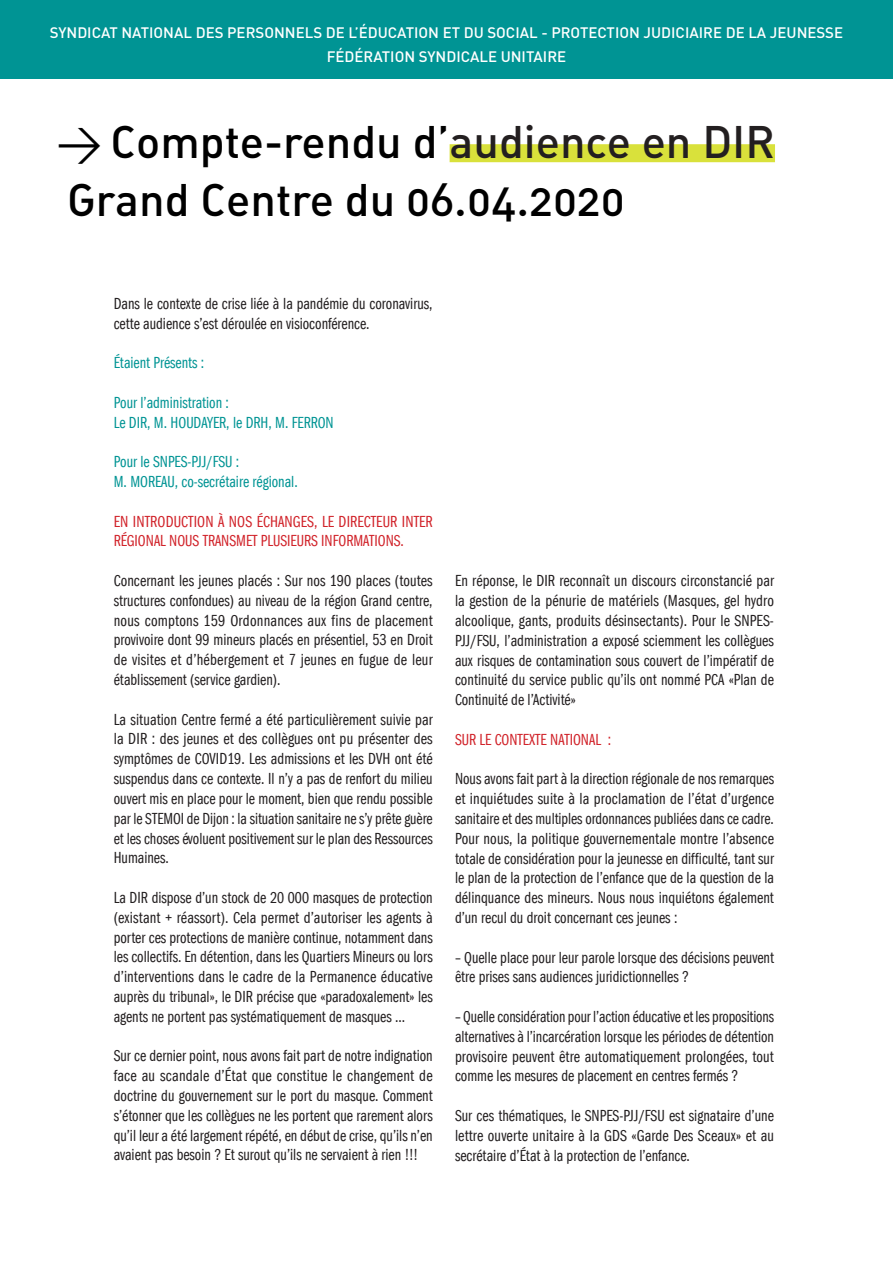
<style>
.page{position:relative;width:893px;height:1263px;background:#fff}
.page>*{position:absolute;margin:0;border:0;box-sizing:border-box;transform-origin:0 0}
.t1{font:45px "DIN Medium Alternate";color:#000}
.t2{font:16.5px/19.8px "Franklin Got URWT Boo Com";color:#231f20;text-align:justify}
.t3{font:16.5px "Franklin Got URWT Boo Com";color:#009494}
.t4{font:16.5px/19.8px "Franklin Got URWT Boo Com";color:#d1232a}
.t5{font:500 15px "DIN";color:#fff}
.s1{font-family:"DIN"}
.s2{color:#231f20}
</style>
<div class="page">
<div style="left:0;top:0;width:893px;height:79px;background:#009494"></div>
<div style="left:450px;top:144px;width:325px;height:18px;background:#d9e13b"></div>
<p class="t5" style="left:50px;top:23px;width:795px">SYNDICAT NATIONAL DES PERSONNELS DE L’ÉDUCATION ET DU SOCIAL - PROTECTION JUDICIAIRE DE LA JEUNESSE</p>
<p class="t5" style="left:327px;top:47px;width:241px">FÉDÉRATION SYNDICALE UNITAIRE</p>
<p class="t1" style="left:56px;top:113px;width:720px"><span class="s1">&gt;</span> Compte-rendu d’<span class="s2">audience en DIR</span></p>
<p class="t1" style="left:67px;top:171px;width:559px">Grand Centre du 06.04.2020</p>
<p class="t2" style="left:114px;top:294px;width:320px">Dans le contexte de crise liée à la pandémie du coronavirus, cette audience s’est déroulée en visioconférence.</p>
<p class="t3" style="left:114px;top:354px;width:92px">Étaient Présents :</p>
<p class="t3" style="left:114px;top:393px;width:117px">Pour l’administration :</p>
<p class="t3" style="left:114px;top:413px;width:221px">Le DIR, M. HOUDAYER, le DRH, M. FERRON</p>
<p class="t3" style="left:114px;top:453px;width:127px">Pour le SNPES-PJJ/FSU :</p>
<p class="t3" style="left:114px;top:473px;width:185px">M. MOREAU, co-secrétaire régional.</p>
<p class="t4" style="left:114px;top:512px;width:320px">EN INTRODUCTION À NOS ÉCHANGES, LE DIRECTEUR INTER<br>RÉGIONAL NOUS TRANSMET PLUSIEURS INFORMATIONS.</p>
<p class="t2" style="left:114px;top:571px;width:320px">Concernant les jeunes placés : Sur nos 190 places (toutes structures confondues) au niveau de la région Grand centre, nous comptons 159 Ordonnances aux fins de placement provivoire dont 99 mineurs placés en présentiel, 53 en Droit de visites et d’hébergement et 7 jeunes en fugue de leur établissement (service gardien).</p>
<p class="t2" style="left:114px;top:710px;width:321px">La situation Centre fermé a été particulièrement suivie par la DIR : des jeunes et des collègues ont pu présenter des symptômes de COVID19. Les admissions et les DVH ont été suspendus dans ce contexte. Il n’y a pas de renfort du milieu ouvert mis en place pour le moment, bien que rendu possible par le STEMOI de Dijon : la situation sanitaire ne s’y prête guère et les choses évoluent positivement sur le plan des Ressources Humaines.</p>
<p class="t2" style="left:114px;top:888px;width:321px">La DIR dispose d’un stock de 20 000 masques de protection (existant + réassort). Cela permet d’autoriser les agents à porter ces protections de manière continue, notamment dans les collectifs. En détention, dans les Quartiers Mineurs ou lors d’interventions dans le cadre de la Permanence éducative auprès du tribunal», le DIR précise que «paradoxalement» les agents ne portent pas systématiquement de masques ...</p>
<p class="t2" style="left:114px;top:1046px;width:320px">Sur ce dernier point, nous avons fait part de notre indignation face au scandale d’État que constitue le changement de doctrine du gouvernement sur le port du masque. Comment s’étonner que les collègues ne les portent que rarement alors qu’il leur a été largement répété, en début de crise, qu’ils n’en avaient pas besoin ? Et surout qu’ils ne servaient à rien !!!</p>
<p class="t2" style="left:455px;top:571px;width:321px">En réponse, le DIR reconnaît un discours circonstancié par la gestion de la pénurie de matériels (Masques, gel hydro alcoolique, gants, produits désinsectants). Pour le SNPES-PJJ/FSU, l’administration a exposé sciemment les collègues aux risques de contamination sous couvert de l’impératif de continuité du service public qu’ils ont nommé PCA «Plan de Continuité de l’Activité»</p>
<p class="t4" style="left:455px;top:730px;width:158px">SUR LE CONTEXTE NATIONAL :</p>
<p class="t2" style="left:455px;top:769px;width:320px">Nous avons fait part à la direction régionale de nos remarques et inquiétudes suite à la proclamation de l’état d’urgence sanitaire et des multiples ordonnances publiées dans ce cadre.<br>Pour nous, la politique gouvernementale montre l’absence totale de considération pour la jeunesse en difficulté, tant sur le plan de la protection de l’enfance que de la question de la délinquance des mineurs. Nous nous inquiétons également d’un recul du droit concernant ces jeunes :</p>
<p class="t2" style="left:455px;top:947px;width:320px">– Quelle place pour leur parole lorsque des décisions peuvent être prises sans audiences juridictionnelles ?</p>
<p class="t2" style="left:455px;top:1007px;width:320px">– Quelle considération pour l’action éducative et les propositions alternatives à l’incarcération lorsque les périodes de détention provisoire peuvent être automatiquement prolongées, tout comme les mesures de placement en centres fermés ?</p>
<p class="t2" style="left:455px;top:1106px;width:321px">Sur ces thématiques, le SNPES-PJJ/FSU est signataire d’une lettre ouverte unitaire à la GDS «Garde Des Sceaux» et au secrétaire d’État à la protection de l’enfance.</p>
</div>
